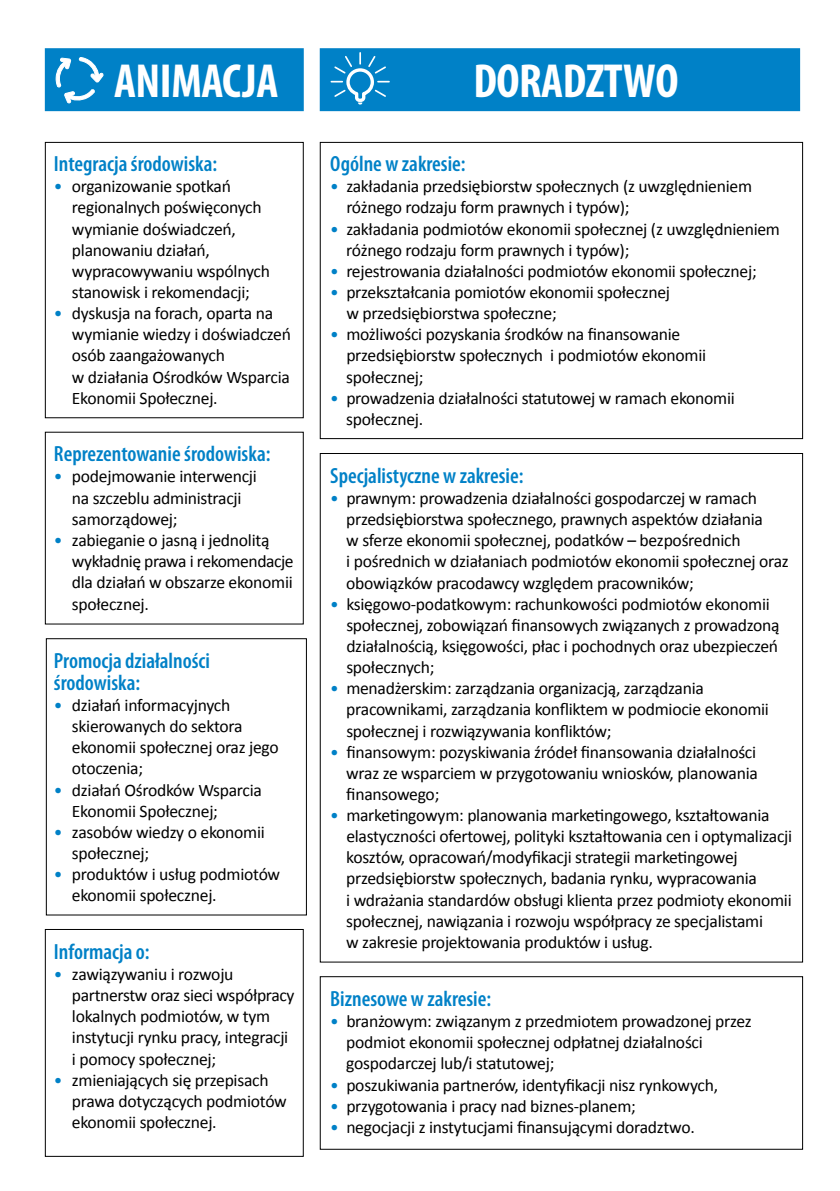
<style>
.page{position:relative;width:840px;height:1191px;background:#fff}
.page>*{position:absolute;margin:0;border:0;box-sizing:border-box;transform-origin:0 0}
.t1{font:700 condensed 48px "Myriad Pro";letter-spacing:-.01em;color:#fff}
.t2{font:600 condensed 22px/22px "Myriad Pro";color:#0081c7}
.t3{font:17.6px/21.2px "Calibri";letter-spacing:-.015em;color:#000}
.s1{color:#0081c7}
.s2{font-size:17.4px;color:#0081c7}
</style>
<div class="page">
<div style="left:45px;top:48px;width:258px;height:63px;background:#0081c7;border:2px solid #0081c7"></div>
<div style="left:319px;top:48px;width:480px;height:63px;background:#0081c7;border:2px solid #0081c7"></div>
<div style="left:45px;top:142px;width:258px;height:276px;border:1px solid #000"></div>
<div style="left:46px;top:638px;width:261px;height:277px;border:1px solid #000"></div>
<div style="left:45px;top:929px;width:258px;height:227px;border:1px solid #000"></div>
<div style="left:319px;top:142px;width:483px;height:297px;border:1px solid #000"></div>
<div style="left:319px;top:976px;width:483px;height:173px;border:1px solid #000"></div>
<svg style="left:56px;top:57px;width:47px;height:46px"></svg>
<svg style="left:330px;top:52px;width:60px;height:52px"></svg>
<h1 class="t1" style="left:114px;top:51px;width:166px">ANIMACJA</h1>
<h1 class="t1" style="left:473px;top:51px;width:206px">DORADZTWO</h1>
<p class="t2" style="left:54px;top:153px;width:165px">Integracja środowiska:</p>
<p class="t3" style="left:72px;top:175px;width:199px;text-indent:-18px"><span class="s1">•</span> organizowanie spotkań regionalnych poświęconych wymianie doświadczeń, planowaniu działań, wypracowywaniu wspólnych stanowisk i rekomendacji;</p>
<p class="t3" style="left:72px;top:302px;width:220px;text-indent:-18px"><span class="s1">•</span> dyskusja na forach, oparta na wymianie wiedzy i doświadczeń osób zaangażowanych<br>w działania Ośrodków Wsparcia<br>Ekonomii Społecznej.</p>
<p class="t2" style="left:54px;top:443px;width:218px">Reprezentowanie środowiska:</p>
<p class="t3" style="left:72px;top:465px;width:186px;text-indent:-18px"><span class="s1">•</span> podejmowanie interwencji na szczeblu administracji samorządowej;</p>
<p class="t3" style="left:72px;top:528px;width:223px;text-indent:-18px"><span class="s1">•</span> zabieganie o jasną i jednolitą wykładnię prawa i rekomendacje dla działań w obszarze ekonomii społecznej.</p>
<p class="t2" style="left:54px;top:650px;width:157px">Promocja działalności środowiska:</p>
<p class="t3" style="left:72px;top:693px;width:208px;text-indent:-18px"><span class="s1">•</span> działań informacyjnych skierowanych do sektora ekonomii społecznej oraz jego otoczenia;</p>
<p class="t3" style="left:72px;top:778px;width:191px;text-indent:-18px"><span class="s1">•</span> działań Ośrodków Wsparcia<br>Ekonomii Społecznej;</p>
<p class="t3" style="left:72px;top:820px;width:194px;text-indent:-18px"><span class="s1">•</span> zasobów wiedzy o ekonomii społecznej;</p>
<p class="t3" style="left:72px;top:862px;width:210px;text-indent:-18px"><span class="s1">•</span> produktów i usług podmiotów ekonomii społecznej.</p>
<p class="t2" style="left:54px;top:941px;width:97px">Informacja o:</p>
<p class="t3" style="left:72px;top:962px;width:224px;text-indent:-18px"><span class="s2">•</span> zawiązywaniu i rozwoju partnerstw oraz sieci współpracy lokalnych podmiotów, w tym instytucji rynku pracy, integracji i pomocy społecznej;</p>
<p class="t3" style="left:72px;top:1068px;width:216px;text-indent:-18px"><span class="s2">•</span> zmieniających się przepisach prawa dotyczących podmiotów ekonomii społecznej.</p>
<p class="t2" style="left:330px;top:153px;width:137px">Ogólne w zakresie:</p>
<p class="t3" style="left:346px;top:175px;width:407px;text-indent:-16px"><span class="s2">•</span> zakładania przedsiębiorstw społecznych (z uwzględnieniem różnego rodzaju form prawnych i typów);</p>
<p class="t3" style="left:346px;top:217px;width:435px;text-indent:-16px"><span class="s2">•</span> zakładania podmiotów ekonomii społecznej (z uwzględnieniem różnego rodzaju form prawnych i typów);</p>
<p class="t3" style="left:330px;top:259px;width:427px"><span class="s2">•</span> rejestrowania działalności podmiotów ekonomii społecznej;</p>
<p class="t3" style="left:346px;top:281px;width:325px;text-indent:-16px"><span class="s2">•</span> przekształcania pomiotów ekonomii społecznej w przedsiębiorstwa społeczne;</p>
<p class="t3" style="left:346px;top:323px;width:361px;text-indent:-16px"><span class="s2">•</span> możliwości pozyskania środków na finansowanie przedsiębiorstw społecznych i podmiotów ekonomii społecznej;</p>
<p class="t3" style="left:346px;top:386px;width:390px;text-indent:-16px"><span class="s2">•</span> prowadzenia działalności statutowej w ramach ekonomii społecznej.</p>
<p class="t2" style="left:330px;top:465px;width:194px">Specjalistyczne w zakresie:</p>
<p class="t3" style="left:346px;top:487px;width:444px;text-indent:-16px"><span class="s2">•</span> prawnym: prowadzenia działalności gospodarczej w ramach przedsiębiorstwa społecznego, prawnych aspektów działania<br>w sferze ekonomii społecznej, podatków – bezpośrednich<br>i pośrednich w działaniach podmiotów ekonomii społecznej oraz obowiązków pracodawcy względem pracowników;</p>
<p class="t3" style="left:346px;top:592px;width:434px;text-indent:-16px"><span class="s2">•</span> księgowo-podatkowym: rachunkowości podmiotów ekonomii społecznej, zobowiązań finansowych związanych z prowadzoną działalnością, księgowości, płac i pochodnych oraz ubezpieczeń społecznych;</p>
<p class="t3" style="left:346px;top:677px;width:424px;text-indent:-16px"><span class="s2">•</span> menadżerskim: zarządzania organizacją, zarządzania pracownikami, zarządzania konfliktem w podmiocie ekonomii społecznej i rozwiązywania konfliktów;</p>
<p class="t3" style="left:346px;top:740px;width:413px;text-align:justify;text-indent:-16px"><span class="s2">•</span> finansowym: pozyskiwania źródeł finansowania działalności wraz ze wsparciem w przygotowaniu wniosków, planowania finansowego;</p>
<p class="t3" style="left:346px;top:803px;width:447px;text-indent:-16px"><span class="s2">•</span> marketingowym: planowania marketingowego, kształtowania elastyczności ofertowej, polityki kształtowania cen i optymalizacji kosztów, opracowań/modyfikacji strategii marketingowej przedsiębiorstw społecznych, badania rynku, wypracowania<br>i wdrażania standardów obsługi klienta przez podmioty ekonomii społecznej, nawiązania i rozwoju współpracy ze specjalistami<br>w zakresie projektowania produktów i usług.</p>
<p class="t2" style="left:330px;top:988px;width:162px">Biznesowe w zakresie:</p>
<p class="t3" style="left:346px;top:1009px;width:406px;text-indent:-16px"><span class="s2">•</span> branżowym: związanym z przedmiotem prowadzonej przez podmiot ekonomii społecznej odpłatnej działalności gospodarczej lub/i statutowej;</p>
<p class="t3" style="left:330px;top:1073px;width:389px"><span class="s2">•</span> poszukiwania partnerów, identyfikacji nisz rynkowych,</p>
<p class="t3" style="left:330px;top:1094px;width:307px"><span class="s2">•</span> przygotowania i pracy nad biznes-planem;</p>
<p class="t3" style="left:330px;top:1115px;width:366px"><span class="s2">•</span> negocjacji z instytucjami finansującymi doradztwo.</p>
</div>
